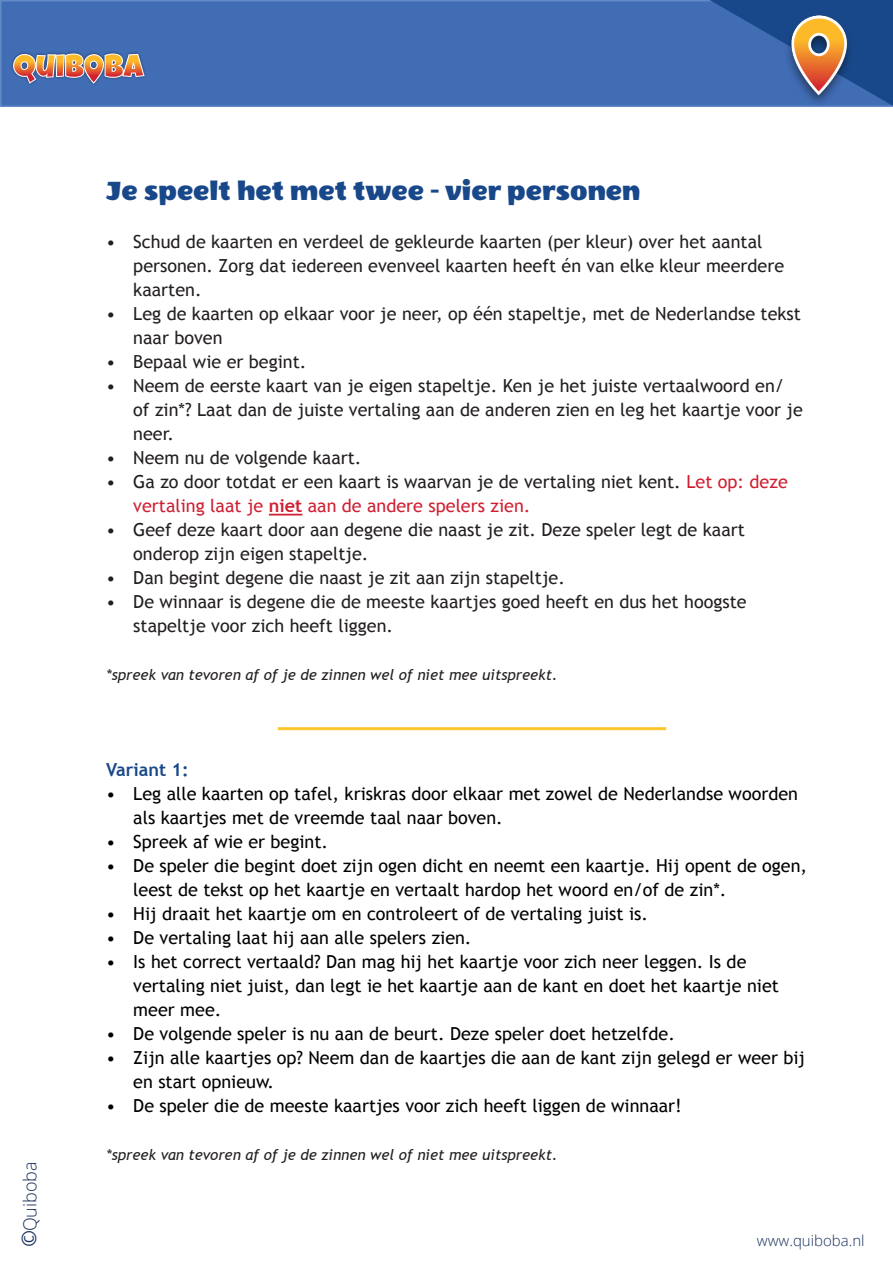
<style>
.page{position:relative;width:893px;height:1263px;background:#fff}
.page>*{position:absolute;margin:0;border:0;box-sizing:border-box;transform-origin:0 0}
.t1{font:30px "Wendy One";color:#19488a}
.t2{font:18px/24px "Trebuchet MS";color:#231f20}
.t3{font:18px/24px "Trebuchet MS";color:#000}
.t4{font:700 18px "Trebuchet MS";color:#19488a}
.t5{font:300 18px "Open Sans";color:#1a315d}
.t6{font:italic 15px "Trebuchet MS";color:#231f20}
.t7{font:300 15px "Open Sans";color:#1a315d}
.s1{font-family:"Trebuchet MS";font-weight:400;font-size:22.5px}
.s2{color:#cf2032}
.s3{font-weight:700;color:#cf2032}
</style>
<div class="page">
<div style="left:0;top:0;width:893px;height:107px;background:#416db5;border:2px solid #628ac7"></div>
<svg style="left:700px;top:0;width:193px;height:107px"></svg>
<img style="left:777px;top:9px;width:84px;height:98px">
<div style="left:10px;top:50px;width:137px;height:36px;background:#231f20;opacity:.75"></div>
<svg style="left:13px;top:53px;width:132px;height:31px"></svg>
<hr style="left:269px;top:514px;width:33px;height:1px;background:#cf2032">
<hr style="left:278px;top:727px;width:388px;height:3px;background:#fdc62c">
<p class="t5" style="left:18px;top:1247px;width:87px;rotate:-90deg"><span class="s1">©</span>Quiboba</p>
<h1 class="t1" style="left:106px;top:176px;width:536px">Je speelt het met twee - vier personen</h1>
<p class="t2" style="left:133px;top:230px;width:652px;text-indent:-27px">• Schud de kaarten en verdeel de gekleurde kaarten (per kleur) over het aantal personen. Zorg dat iedereen evenveel kaarten heeft én van elke kleur meerdere kaarten.</p>
<p class="t2" style="left:133px;top:302px;width:669px;text-indent:-27px">• Leg de kaarten op elkaar voor je neer, op één stapeltje, met de Nederlandse tekst naar boven</p>
<p class="t2" style="left:106px;top:350px;width:202px">• Bepaal wie er begint.</p>
<p class="t2" style="left:133px;top:374px;width:671px;text-indent:-27px">• Neem de eerste kaart van je eigen stapeltje. Ken je het juiste vertaalwoord en/ of zin*? Laat dan de juiste vertaling aan de anderen zien en leg het kaartje voor je neer.</p>
<p class="t2" style="left:106px;top:446px;width:257px">• Neem nu de volgende kaart.</p>
<p class="t2" style="left:133px;top:470px;width:656px;text-indent:-27px">• Ga zo door totdat er een kaart is waarvan je de vertaling niet kent. <span class="s2">Let op: deze vertaling laat je</span> <span class="s3">niet</span> <span class="s2">aan de andere spelers zien.</span></p>
<p class="t2" style="left:133px;top:518px;width:613px;text-indent:-27px">• Geef deze kaart door aan degene die naast je zit. Deze speler legt de kaart onderop zijn eigen stapeltje.</p>
<p class="t2" style="left:106px;top:566px;width:460px">• Dan begint degene die naast je zit aan zijn stapeltje.</p>
<p class="t2" style="left:133px;top:590px;width:615px;text-indent:-27px">• De winnaar is degene die de meeste kaartjes goed heeft en dus het hoogste stapeltje voor zich heeft liggen.</p>
<p class="t6" style="left:106px;top:666px;width:453px">*spreek van tevoren af of je de zinnen wel of niet mee uitspreekt.</p>
<p class="t4" style="left:106px;top:759px;width:84px">Variant 1:</p>
<p class="t3" style="left:133px;top:782px;width:666px;text-indent:-27px">• Leg alle kaarten op tafel, kriskras door elkaar met zowel de Nederlandse woorden als kaartjes met de vreemde taal naar boven.</p>
<p class="t3" style="left:106px;top:830px;width:223px">• Spreek af wie er begint.</p>
<p class="t3" style="left:133px;top:854px;width:675px;text-indent:-27px">• De speler die begint doet zijn ogen dicht en neemt een kaartje. Hij opent de ogen, leest de tekst op het kaartje en vertaalt hardop het woord en/of de zin*.</p>
<p class="t3" style="left:106px;top:902px;width:543px">• Hij draait het kaartje om en controleert of de vertaling juist is.</p>
<p class="t3" style="left:106px;top:926px;width:367px">• De vertaling laat hij aan alle spelers zien.</p>
<p class="t3" style="left:133px;top:950px;width:647px;text-indent:-27px">• Is het correct vertaald? Dan mag hij het kaartje voor zich neer leggen. Is de vertaling niet juist, dan legt ie het kaartje aan de kant en doet het kaartje niet meer mee.</p>
<p class="t3" style="left:106px;top:1022px;width:570px">• De volgende speler is nu aan de beurt. Deze speler doet hetzelfde.</p>
<p class="t3" style="left:133px;top:1046px;width:673px;text-indent:-27px">• Zijn alle kaartjes op? Neem dan de kaartjes die aan de kant zijn gelegd er weer bij en start opnieuw.</p>
<p class="t3" style="left:106px;top:1094px;width:577px">• De speler die de meeste kaartjes voor zich heeft liggen de winnaar!</p>
<p class="t6" style="left:106px;top:1146px;width:453px">*spreek van tevoren af of je de zinnen wel of niet mee uitspreekt.</p>
<p class="t7" style="left:757px;top:1230px;width:109px">www.quiboba.nl</p>
</div>
